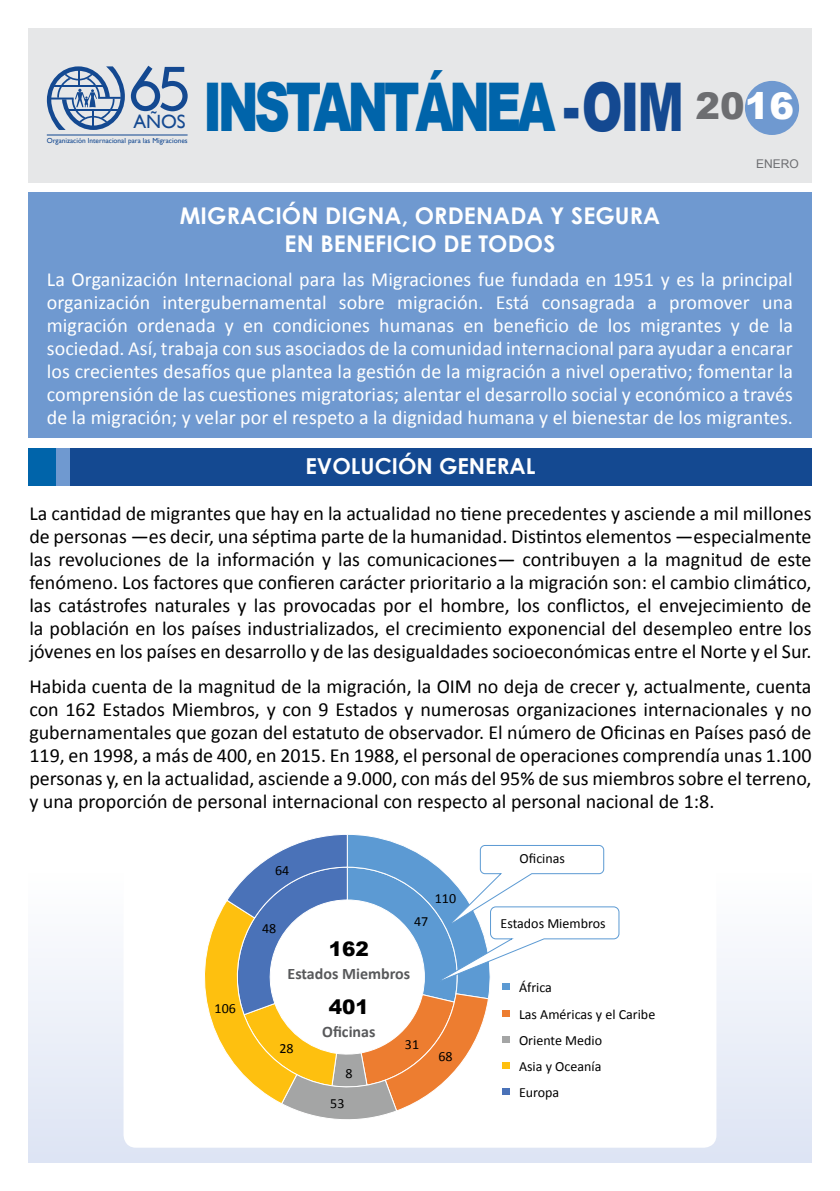
<style>
.page{position:relative;width:840px;height:1191px;background:#fff}
.page>*{position:absolute;margin:0;border:0;box-sizing:border-box;transform-origin:0 0}
.t1{font:900 67.2px "Arial";letter-spacing:-.09em;color:#0064aa;scale:.73 1}
.t2{font:900 36.8px "Arial";color:#6d6e71}
.t3{font:700 23px/27.6px "Century Gothic";letter-spacing:.005em;color:#fff;text-align:center}
.t4{font:700 22px "Century Gothic";color:#fff}
.t5{font:20px/23px "Calibri";color:#000;text-align:justify}
.t6{font:20px/23px "Calibri";letter-spacing:.005em;color:#fff;text-align:justify}
.t7{font:900 20px "Arial";color:#000}
.t8{font:19.2px "Gill Sans";color:#144991}
.t9{font:700 16px "Calibri";color:#58595b}
.t10{font:14px/26.4px "Calibri";color:#000}
.t11{font:12px "Arial";color:#6d6e71}
.t12{font:7.2px "Gill Sans";color:#144991}
.s1{color:#144991}
.s2{color:#fff}
</style>
<div class="page">
<div style="left:28px;top:833px;width:783px;height:329px;background:linear-gradient(to bottom,#fff,#dee4f4)"></div>
<div style="left:123px;top:829px;width:593px;height:318px;background:#fff;border-radius:13px"></div>
<div style="left:28px;top:28px;width:783px;height:154px;background:#e6e7e8"></div>
<div style="left:28px;top:193px;width:783px;height:245px;background:#6f99d0"></div>
<div style="left:744px;top:81px;width:54px;height:54px;background:#6f99d0;border-radius:50%"></div>
<div style="left:28px;top:448px;width:783px;height:38px;background:#144991"></div>
<div style="left:52px;top:448px;width:17px;height:38px;background:#6f99d0"></div>
<div style="left:28px;top:448px;width:27px;height:38px;background:#0064aa"></div>
<svg style="left:204px;top:834px;width:415px;height:286px"></svg>
<hr style="left:47px;top:134px;width:140px;height:1px;background:#144991">
<svg style="left:47px;top:66px;width:78px;height:64px"></svg>
<svg style="left:131px;top:66px;width:56px;height:45px"></svg>
<p class="t8" style="left:133px;top:111px;width:54px">AÑOS</p>
<p class="t12" style="left:47px;top:137px;width:142px">Organización Internacional para las Migraciones</p>
<h1 class="t1" style="left:203px;top:58px;width:659px">INSTANTÁNEA <span class="s1">-OIM</span></h1>
<h2 class="t2" style="left:695px;top:79px;width:100px">20<span class="s2">16</span></h2>
<p class="t11" style="left:755px;top:156px;width:44px">ENERO</p>
<p class="t3" style="left:180px;top:201px;width:481px">MIGRACIÓN DIGNA, ORDENADA Y SEGURA<br>EN BENEFICIO DE TODOS</p>
<p class="t6" style="left:47px;top:268px;width:747px">La Organización Internacional para las Migraciones fue fundada en 1951 y es la principal organización intergubernamental sobre migración. Está consagrada a promover una migración ordenada y en condiciones humanas en beneficio de los migrantes y de la sociedad. Así, trabaja con sus asociados de la comunidad internacional para ayudar a encarar los crecientes desafíos que plantea la gestión de la migración a nivel operativo; fomentar la comprensión de las cuestiones migratorias; alentar el desarrollo social y económico a través de la migración; y velar por el respeto a la dignidad humana y el bienestar de los migrantes.</p>
<p class="t4" style="left:305px;top:449px;width:231px">EVOLUCIÓN GENERAL</p>
<p class="t5" style="left:29px;top:502px;width:783px">La cantidad de migrantes que hay en la actualidad no tiene precedentes y asciende a mil millones de personas —es decir, una séptima parte de la humanidad. Distintos elementos —especialmente las revoluciones de la información y las comunicaciones— contribuyen a la magnitud de este fenómeno. Los factores que confieren carácter prioritario a la migración son: el cambio climático, las catástrofes naturales y las provocadas por el hombre, los conflictos, el envejecimiento de la población en los países industrializados, el crecimiento exponencial del desempleo entre los jóvenes en los países en desarrollo y de las desigualdades socioeconómicas entre el Norte y el Sur.</p>
<p class="t5" style="left:29px;top:674px;width:783px">Habida cuenta de la magnitud de la migración, la OIM no deja de crecer y, actualmente, cuenta con 162 Estados Miembros, y con 9 Estados y numerosas organizaciones internacionales y no gubernamentales que gozan del estatuto de observador. El número de Oficinas en Países pasó de 119, en 1998, a más de 400, en 2015. En 1988, el personal de operaciones comprendía unas 1.100 personas y, en la actualidad, asciende a 9.000, con más del 95% de sus miembros sobre el terreno, y una proporción de personal internacional con respecto al personal nacional de 1:8.</p>
<p class="t10" style="left:214px;top:995px;width:23px">106</p>
<p class="t10" style="left:275px;top:857px;width:16px">64</p>
<p class="t10" style="left:262px;top:915px;width:16px">48</p>
<p class="t10" style="left:414px;top:908px;width:16px">47</p>
<p class="t7" style="left:328px;top:934px;width:42px">162</p>
<p class="t9" style="left:287px;top:963px;width:124px">Estados Miembros</p>
<p class="t7" style="left:328px;top:992px;width:42px">401</p>
<p class="t9" style="left:322px;top:1021px;width:55px">Oficinas</p>
<p class="t10" style="left:279px;top:1034px;width:16px">28</p>
<p class="t10" style="left:345px;top:1060px;width:9px">8</p>
<p class="t10" style="left:330px;top:1090px;width:16px">53</p>
<p class="t10" style="left:404px;top:1031px;width:16px">31</p>
<p class="t10" style="left:434px;top:884px;width:23px">110</p>
<p class="t10" style="left:438px;top:1043px;width:16px">68</p>
<p class="t10" style="left:519px;top:845px;width:47px">Oficinas</p>
<p class="t10" style="left:500px;top:909px;width:106px">Estados Miembros</p>
<p class="t10" style="left:518px;top:974px;width:138px">África<br>Las Américas y el Caribe<br>Oriente Medio<br>Asia y Oceanía<br>Europa</p>
</div>
